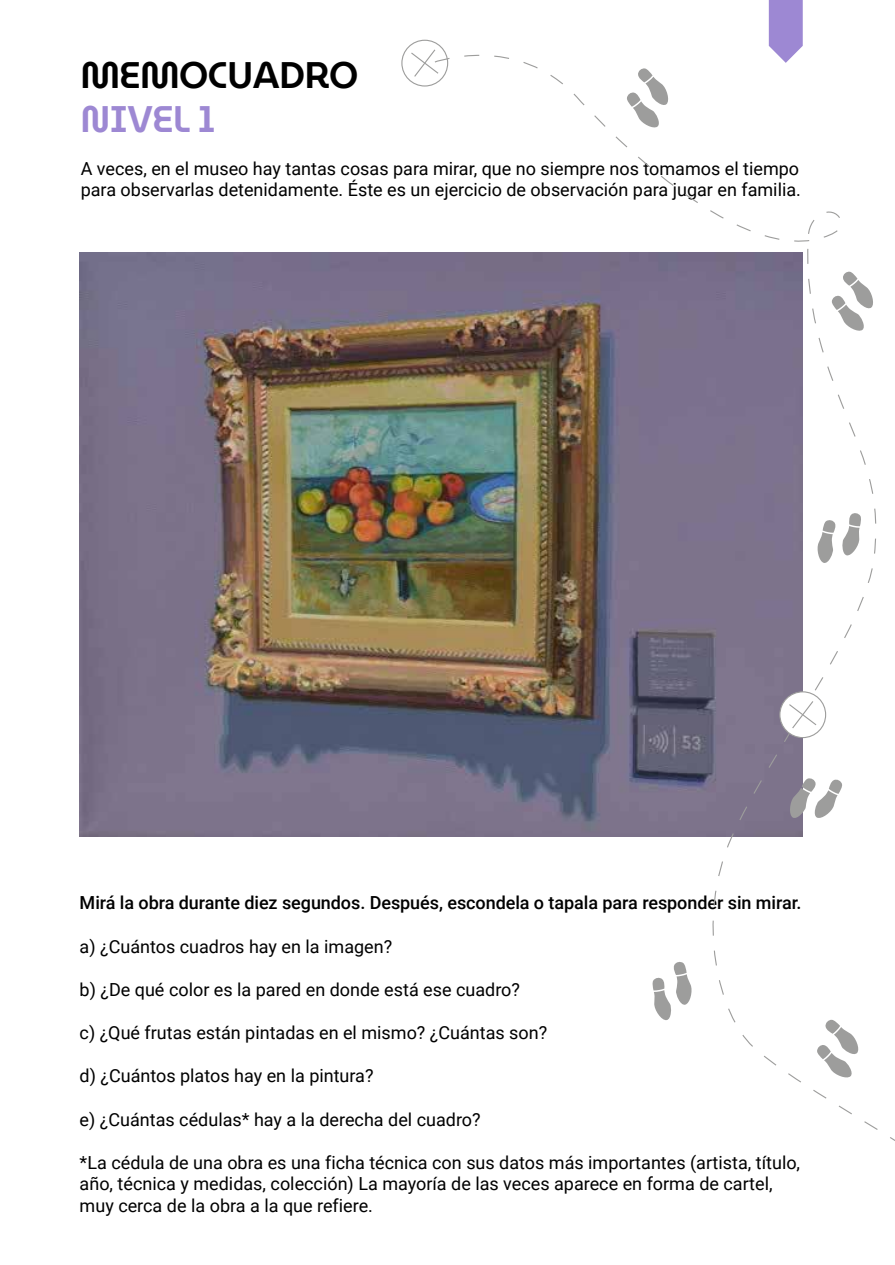
<style>
.page{position:relative;width:895px;height:1265px;background:#fff}
.page>*{position:absolute;margin:0;border:0;box-sizing:border-box;transform-origin:0 0}
.t1{font:36px "Museo Moderno Regular 1 11";color:#000}
.t2{font:36px "Museo Moderno Regular 1 11";color:#9d88d3}
.t3{font:18px/21.6px "Roboto";color:#000}
.t4{font:500 18px "Roboto";letter-spacing:-.005em;color:#000}
</style>
<div class="page">
<img style="left:80px;top:252px;width:354px;height:584px">
<svg style="left:401px;top:0;width:402px;height:87px"></svg>
<svg style="left:434px;top:33px;width:460px;height:1108px"></svg>
<div style="left:779px;top:691px;width:46px;height:46px;background:#fff;border-radius:50%"></div>
<div style="left:779px;top:691px;width:47px;height:47px;border:1px solid #9d9d9c;border-radius:50%"></div>
<svg style="left:789px;top:701px;width:28px;height:27px"></svg>
<h1 class="t1" style="left:81px;top:55px;width:279px">MEMOCUADRO</h1>
<h1 class="t2" style="left:81px;top:98px;width:136px">NIVEL 1</h1>
<p class="t3" style="left:81px;top:157px;width:721px">A veces, en el museo hay tantas cosas para mirar, que no siempre nos tomamos el tiempo para observarlas detenidamente. Éste es un ejercicio de observación para jugar en familia.</p>
<p class="t4" style="left:80px;top:890px;width:723px">Mirá la obra durante diez segundos. Después, escondela o tapala para responder sin mirar.</p>
<p class="t3" style="left:80px;top:934px;width:314px">a) ¿Cuántos cuadros hay en la imagen?</p>
<p class="t3" style="left:80px;top:978px;width:442px">b) ¿De qué color es la pared en donde está ese cuadro?</p>
<p class="t3" style="left:80px;top:1021px;width:469px">c) ¿Qué frutas están pintadas en el mismo? ¿Cuántas son?</p>
<p class="t3" style="left:80px;top:1064px;width:295px">d) ¿Cuántos platos hay en la pintura?</p>
<p class="t3" style="left:80px;top:1107px;width:402px">e) ¿Cuántas cédulas* hay a la derecha del cuadro?</p>
<p class="t3" style="left:80px;top:1150px;width:722px">*La cédula de una obra es una ficha técnica con sus datos más importantes (artista, título, año, técnica y medidas, colección) La mayoría de las veces aparece en forma de cartel, muy cerca de la obra a la que refiere.</p>
</div>
